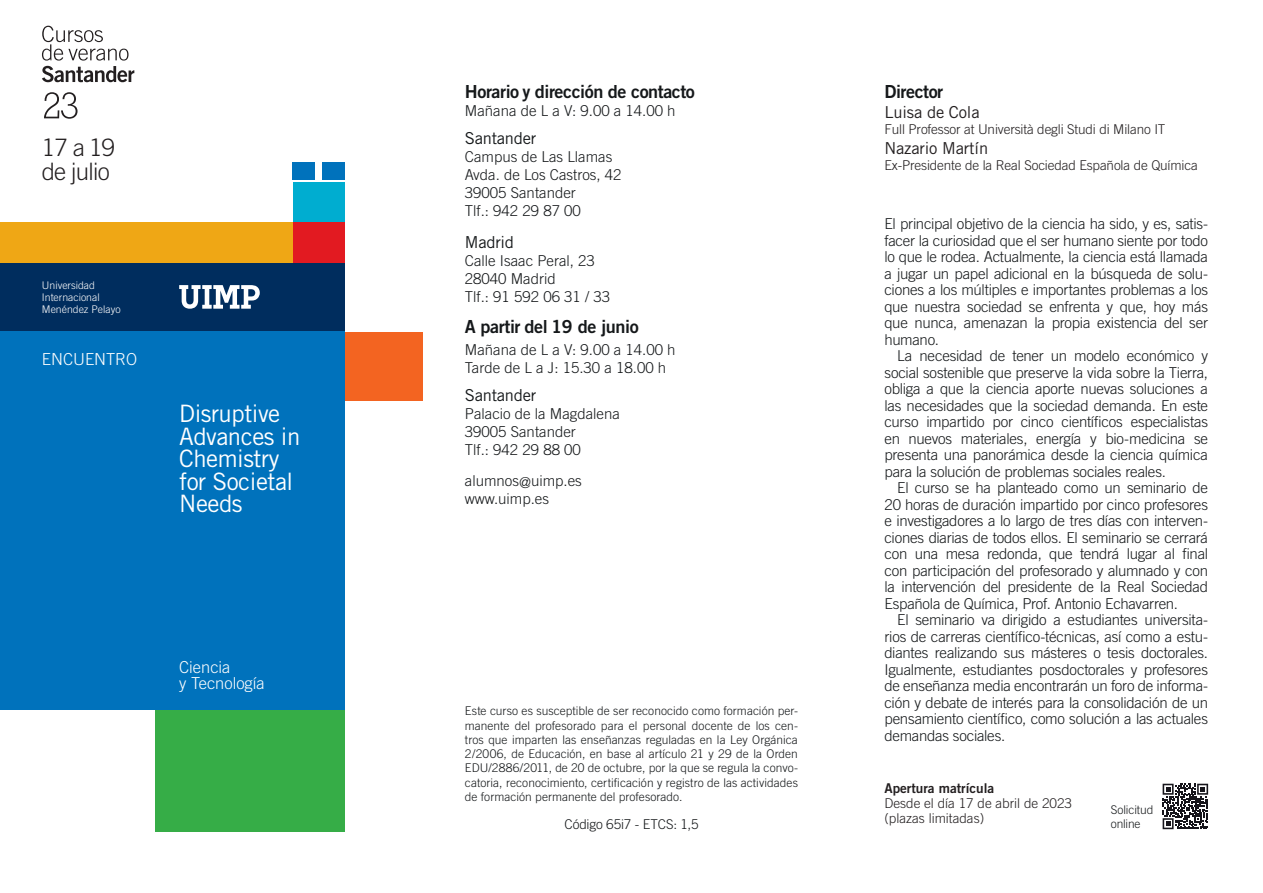
<style>
.page{position:relative;width:1263px;height:893px;background:#fff}
.page>*{position:absolute;margin:0;border:0;box-sizing:border-box;transform-origin:0 0}
.curso{font:24px/22.5px "Trade Gothic LT Std";letter-spacing:-.02em;color:#fff}
.fecha{font:300 24px/24px "Trade Gothic LT Std";letter-spacing:-.03em;color:#231f20}
.t1{font:18px "Trade Gothic LT Std Bd 2";letter-spacing:-.025em;color:#15181a}
.categoria{font:300 16.5px/16.5px "Trade Gothic LT Std";color:#fff}
.Contacto{font:16.5px "Trade Gothic LT Std";letter-spacing:-.015em;color:#15181a}
.Directores_-_Nombre{font:16.5px "Trade Gothic LT Std";letter-spacing:-.01em;color:#231f20}
.Texto{font:300 15px/16.5px "Trade Gothic LT Std";letter-spacing:-.015em;color:#15181a;text-align:justify}
.Contacto-2{font:300 15px/18px "Trade Gothic LT Std";color:#15181a}
.Directores_-_Nombre-2{font:300 13.5px/15px "Trade Gothic LT Std";letter-spacing:-.01em;color:#231f20}
.t2{font:300 13.5px "Trade Gothic LT Std";letter-spacing:-.005em;color:#15181a}
.t3{font:13.5px "Trade Gothic LT Std Bd 2";color:#231f20}
.Texto_Legal{font:300 12px/14.2px "Trade Gothic LT Std";color:#15181a}
.t4{font:300 10.5px/12px "Trade Gothic LT Std";color:#fff}
</style>
<div class="page">
<div style="left:155px;top:679px;width:190px;height:153px;background:#36ad47"></div>
<div style="left:0;top:262px;width:345px;height:70px;background:#002d5e"></div>
<div style="left:0;top:332px;width:345px;height:378px;background:#0072bc"></div>
<div style="left:345px;top:332px;width:77px;height:69px;background:#f36421"></div>
<div style="left:293px;top:222px;width:52px;height:40px;background:#e21a21"></div>
<div style="left:0;top:222px;width:293px;height:40px;background:#efa715"></div>
<div style="left:293px;top:182px;width:52px;height:40px;background:#00add0"></div>
<div style="left:293px;top:162px;width:22px;height:17px;background:#0072bc"></div>
<div style="left:323px;top:162px;width:22px;height:17px;background:#0072bc"></div>
<svg style="left:179px;top:285px;width:81px;height:24px"></svg>
<svg style="left:44px;top:92px;width:34px;height:27px"></svg>
<svg style="left:42px;top:26px;width:92px;height:56px"></svg>
<svg style="left:1162px;top:784px;width:46px;height:45px"></svg>
<p class="fecha" style="left:42px;top:135px;width:75px">17 a 19 de julio</p>
<p class="t4" style="left:42px;top:279px;width:59px">Universidad<br>Internacional</p>
<p class="t4" style="left:42px;top:303px;width:80px">Menéndez Pelayo</p>
<p class="categoria" style="left:42px;top:351px;width:97px">ENCUENTRO</p>
<p class="curso" style="left:179px;top:402px;width:123px">Disruptive<br>Advances in<br>Chemistry for Societal<br>Needs</p>
<p class="categoria" style="left:179px;top:658px;width:87px">Ciencia<br>y Tecnología</p>
<p class="t1" style="left:465px;top:80px;width:232px">Horario y dirección de contacto</p>
<p class="Contacto-2" style="left:465px;top:102px;width:212px">Mañana de L a V: 9.00 a 14.00 h</p>
<p class="Contacto" style="left:465px;top:128px;width:73px">Santander</p>
<p class="Contacto-2" style="left:465px;top:148px;width:158px">Campus de Las Llamas<br>Avda. de Los Castros, 42<br>39005 Santander<br>Tlf.: 942 29 87 00</p>
<p class="Contacto" style="left:465px;top:232px;width:51px">Madrid</p>
<p class="Contacto-2" style="left:465px;top:252px;width:147px">Calle Isaac Peral, 23<br>28040 Madrid<br>Tlf.: 91 592 06 31 / 33</p>
<p class="t1" style="left:465px;top:315px;width:175px">A partir del 19 de junio</p>
<p class="Contacto-2" style="left:465px;top:341px;width:212px">Mañana de L a V: 9.00 a 14.00 h<br>Tarde de L a J: 15.30 a 18.00 h</p>
<p class="Contacto" style="left:465px;top:385px;width:73px">Santander</p>
<p class="Contacto-2" style="left:465px;top:405px;width:157px">Palacio de la Magdalena<br>39005 Santander<br>Tlf.: 942 29 88 00</p>
<p class="Contacto-2" style="left:465px;top:472px;width:118px">alumnos@uimp.es</p>
<p class="Contacto-2" style="left:465px;top:490px;width:86px">www.uimp.es</p>
<p class="Texto_Legal" style="left:465px;top:704px;width:335px;text-align:justify">Este curso es susceptible de ser reconocido como formación per&shy;manente del profesorado para el personal docente de los cen&shy;tros que imparten las enseñanzas reguladas en la Ley Orgánica 2/2006, de Educación, en base al artículo 21 y 29 de la Orden EDU/2886/2011, de 20 de octubre, por la que se regula la convo&shy;catoria, reconocimiento, certificación y registro de las actividades de formación permanente del profesorado.</p>
<p class="t2" style="left:564px;top:816px;width:136px">Código 65i7 - ETCS: 1,5</p>
<p class="t1" style="left:884px;top:80px;width:60px">Director</p>
<p class="Directores_-_Nombre" style="left:884px;top:102px;width:97px">Luisa de Cola</p>
<p class="Directores_-_Nombre-2" style="left:884px;top:122px;width:283px">Full Professor at Università degli Studi di Milano IT</p>
<p class="Directores_-_Nombre" style="left:884px;top:138px;width:105px">Nazario Martín</p>
<p class="Directores_-_Nombre-2" style="left:884px;top:158px;width:315px">Ex-Presidente de la Real Sociedad Española de Química</p>
<p class="Texto" style="left:884px;top:215px;width:325px">El principal objetivo de la ciencia ha sido, y es, satis&shy;facer la curiosidad que el ser humano siente por todo lo que le rodea. Actualmente, la ciencia está llamada a jugar un papel adicional en la búsqueda de solu&shy;ciones a los múltiples e importantes problemas a los que nuestra sociedad se enfrenta y que, hoy más que nunca, amenazan la propia existencia del ser humano.</p>
<p class="Texto" style="left:884px;top:347px;width:325px;text-indent:13px">La necesidad de tener un modelo económico y social sostenible que preserve la vida sobre la Tierra, obliga a que la ciencia aporte nuevas soluciones a las necesidades que la sociedad demanda. En este curso impartido por cinco científicos especialistas en nuevos materiales, energía y bio-medicina se presenta una panorámica desde la ciencia química para la solución de problemas sociales reales.</p>
<p class="Texto" style="left:884px;top:479px;width:325px;text-indent:13px">El curso se ha planteado como un seminario de 20 horas de duración impartido por cinco profesores e investigadores a lo largo de tres días con interven&shy;ciones diarias de todos ellos. El seminario se cerrará con una mesa redonda, que tendrá lugar al final con participación del profesorado y alumnado y con la intervención del presidente de la Real Sociedad Española de Química, Prof. Antonio Echavarren.</p>
<p class="Texto" style="left:884px;top:611px;width:325px;text-indent:13px">El seminario va dirigido a estudiantes universita&shy;rios de carreras científico-técnicas, así como a estu&shy;diantes realizando sus másteres o tesis doctorales.<br>Igualmente, estudiantes posdoctorales y profesores de enseñanza media encontrarán un foro de informa&shy;ción y debate de interés para la consolidación de un pensamiento científico, como solución a las actuales demandas sociales.</p>
<p class="t3" style="left:884px;top:779px;width:111px">Apertura matrícula</p>
<p class="Directores_-_Nombre-2" style="left:884px;top:795px;width:189px">Desde el día 17 de abril de 2023 (plazas limitadas)</p>
<p class="Texto_Legal" style="left:1111px;top:803px;width:44px;line-height:13.5px">Solicitud online</p>
</div>
